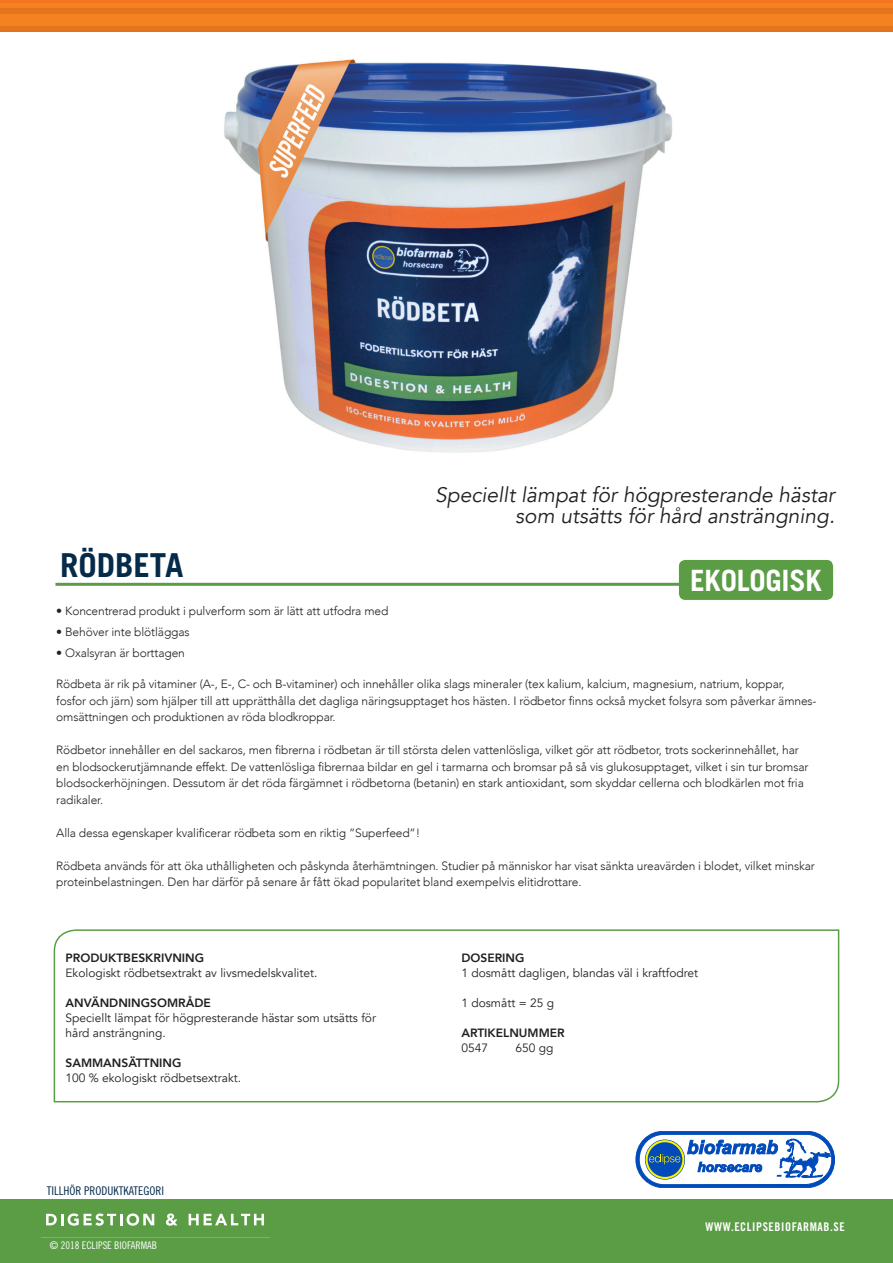
<style>
.page{position:relative;width:893px;height:1263px;background:#fff}
.page>*{position:absolute;margin:0;border:0;box-sizing:border-box;transform-origin:0 0}
.t1{font:700 33px "Trade Gothic LT Std";color:#052a4a}
.RUBRIK{font:700 29.4px "Trade Gothic LT Std";letter-spacing:-.01em;color:#fff}
.t2{font:italic 21px/21px "Avenir";color:#231f20;text-align:right}
.t3{font:300 12px/16.5px "Avenir";letter-spacing:-.01em;color:#231f20}
.t4{font:12px/15px "Avenir";color:#231f20}
.t5{font:800 12px "Avenir";color:#231f20}
.t6{font:12px "Trade Gothic LT Std Bd Cn 20";letter-spacing:.05em;color:#fff}
.t7{font:12px "Trade Gothic LT Std Cn 18";color:#052a4a}
.t8{font:10.5px "Trade Gothic LT Std Cn 18";color:#fff}
.s1{font-weight:800}
</style>
<div class="page">
<svg style="left:636px;top:1131px;width:199px;height:57px"></svg>
<div style="left:0;top:1199px;width:893px;height:64px;background:#5a9d44"></div>
<svg style="left:46px;top:1213px;width:108px;height:13px"></svg>
<svg style="left:166px;top:1213px;width:12px;height:13px"></svg>
<svg style="left:189px;top:1214px;width:75px;height:11px"></svg>
<svg style="left:53px;top:929px;width:787px;height:174px"></svg>
<hr style="left:55px;top:583px;width:687px;height:3px;background:#5a9d44">
<div style="left:0;top:0;width:893px;height:31px;background:#f58220"></div>
<div style="left:0;top:26px;width:893px;height:5px;background:#e5751d"></div>
<hr style="left:0;top:0;width:893px;height:3px;background:#f47521">
<div style="left:0;top:8px;width:893px;height:5px;background:#e5751d"></div>
<img style="left:224px;top:59px;width:449px;height:394px">
<div style="left:679px;top:560px;width:154px;height:40px;background:#5a9d44;border-radius:6px"></div>
<p class="t1" style="left:60px;top:545px;width:125px">RÖDBETA</p>
<p class="t3" style="left:56px;top:603px;width:334px">• Koncentrerad produkt i pulverform som är lätt att utfodra med</p>
<p class="t3" style="left:56px;top:623px;width:135px">• Behöver inte blötläggas</p>
<p class="t3" style="left:56px;top:644px;width:130px">• Oxalsyran är borttagen</p>
<p class="t2" style="left:435px;top:484px;width:401px">Speciellt lämpat för högpresterande hästar som utsätts för hård ansträngning.</p>
<p class="RUBRIK" style="left:690px;top:562px;width:133px">EKOLOGISK</p>
<p class="t3" style="left:56px;top:676px;width:762px">Rödbeta är rik på vitaminer (A-, E-, C- och B-vitaminer) och innehåller olika slags mineraler (tex kalium, kalcium, magnesium, natrium, koppar, fosfor och järn) som hjälper till att upprätthålla det dagliga näringsupptaget hos hästen. I rödbetor finns också mycket folsyra som påverkar ämnes&shy;omsättningen och produktionen av röda blodkroppar.</p>
<p class="t3" style="left:56px;top:742px;width:754px">Rödbetor innehåller en del sackaros, men fibrerna i rödbetan är till största delen vattenlösliga, vilket gör att rödbetor, trots sockerinnehållet, har en blodsockerutjämnande effekt. De vattenlösliga fibrernaa bildar en gel i tarmarna och bromsar på så vis glukosupptaget, vilket i sin tur bromsar blodsockerhöjningen. Dessutom är det röda färgämnet i rödbetorna (betanin) en stark antioxidant, som skyddar cellerna och blodkärlen mot fria radikaler.</p>
<p class="t3" style="left:56px;top:824px;width:365px">Alla dessa egenskaper kvalificerar rödbeta som en riktig ”Superfeed”!</p>
<p class="t3" style="left:56px;top:857px;width:760px">Rödbeta används för att öka uthålligheten och påskynda återhämtningen. Studier på människor har visat sänkta ureavärden i blodet, vilket minskar proteinbelastningen. Den har därför på senare år fått ökad popularitet bland exempelvis elitidrottare.</p>
<p class="t4" style="left:65px;top:951px;width:253px"><span class="s1">PRODUKTBESKRIVNING<br></span>Ekologiskt rödbetsextrakt av livsmedelskvalitet.</p>
<p class="t5" style="left:65px;top:994px;width:147px">ANVÄNDNINGSOMRÅDE</p>
<p class="t4" style="left:65px;top:1011px;width:312px">Speciellt lämpat för högpresterande hästar som utsätts för hård ansträngning.</p>
<p class="t5" style="left:65px;top:1054px;width:117px">SAMMANSÄTTNING</p>
<p class="t4" style="left:65px;top:1071px;width:177px">100 % ekologiskt rödbetsextrakt.</p>
<p class="t7" style="left:47px;top:1183px;width:119px">TILLHÖR PRODUKTKATEGORI</p>
<p class="t8" style="left:50px;top:1239px;width:109px">© 2018 ECLIPSE BIOFARMAB</p>
<p class="t5" style="left:461px;top:949px;width:65px">DOSERING</p>
<p class="t4" style="left:461px;top:966px;width:238px">1 dosmått dagligen, blandas väl i kraftfodret</p>
<p class="t4" style="left:461px;top:996px;width:94px">1 dosmått = 25 g</p>
<p class="t5" style="left:461px;top:1024px;width:105px">ARTIKELNUMMER</p>
<p class="t4" style="left:461px;top:1041px;width:28px">0547</p>
<p class="t4" style="left:515px;top:1041px;width:40px">650 gg</p>
<p class="t6" style="left:705px;top:1219px;width:141px">WWW.ECLIPSEBIOFARMAB.SE</p>
</div>
